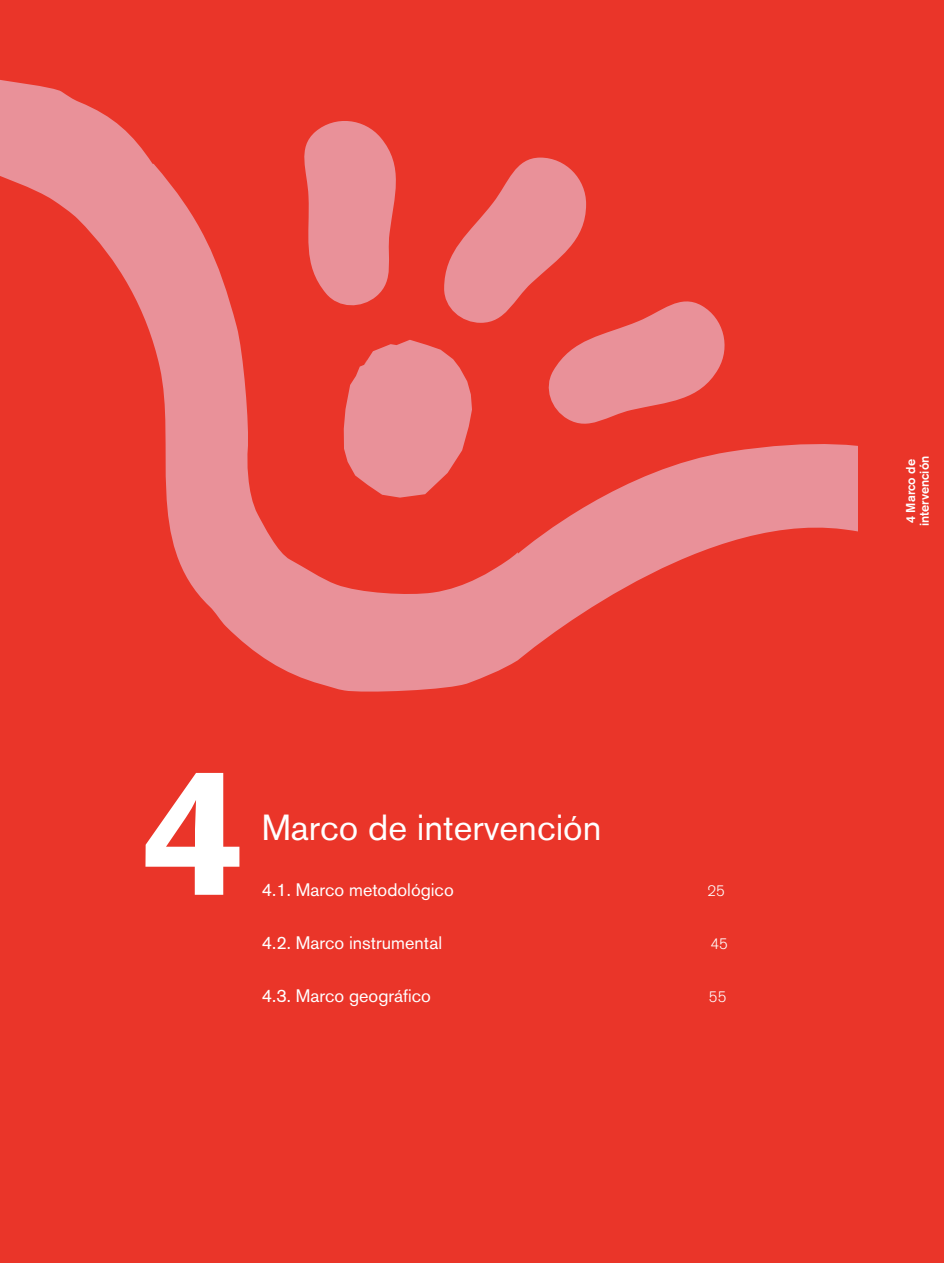
<style>
.page{position:relative;width:944px;height:1263px;background:#fff}
.page>*{position:absolute;margin:0;border:0;box-sizing:border-box;transform-origin:0 0}
.t1{font:700 180px "Akzidenz Grotesk BE";color:#fff}
.t2{font:36px "Akzidenz Grotesk BE";color:#fff}
.t3{font:18px "Akzidenz Grotesk BE";color:#fff}
.t4{font:300 15px "Akzidenz Grotesk BE";color:#fff}
.t5{font:500 12.75px/13.5px "Akzidenz Grotesk BE";color:#fff}
</style>
<div class="page">
<div style="left:0;top:0;width:859px;height:1263px;background:#ea3529"></div>
<svg style="left:0;top:80px;width:858px;height:612px"></svg>
<div style="left:858px;top:0;width:86px;height:1263px;background:#ea3529"></div>
<h1 class="t1" style="left:143px;top:728px;width:103px">4</h1>
<h2 class="t2" style="left:262px;top:806px;width:341px">Marco de intervención</h2>
<p class="t3" style="left:262px;top:879px;width:194px">4.1. Marco metodológico</p>
<p class="t4" style="left:707px;top:882px;width:19px">25</p>
<p class="t3" style="left:262px;top:932px;width:182px">4.2. Marco instrumental</p>
<p class="t4" style="left:710px;top:935px;width:19px">45</p>
<p class="t3" style="left:262px;top:985px;width:171px">4.3. Marco geográfico</p>
<p class="t4" style="left:709px;top:988px;width:19px">55</p>
<p class="t5" style="left:904px;top:526px;width:72px;rotate:-90deg">4 Marco de intervención</p>
</div>
